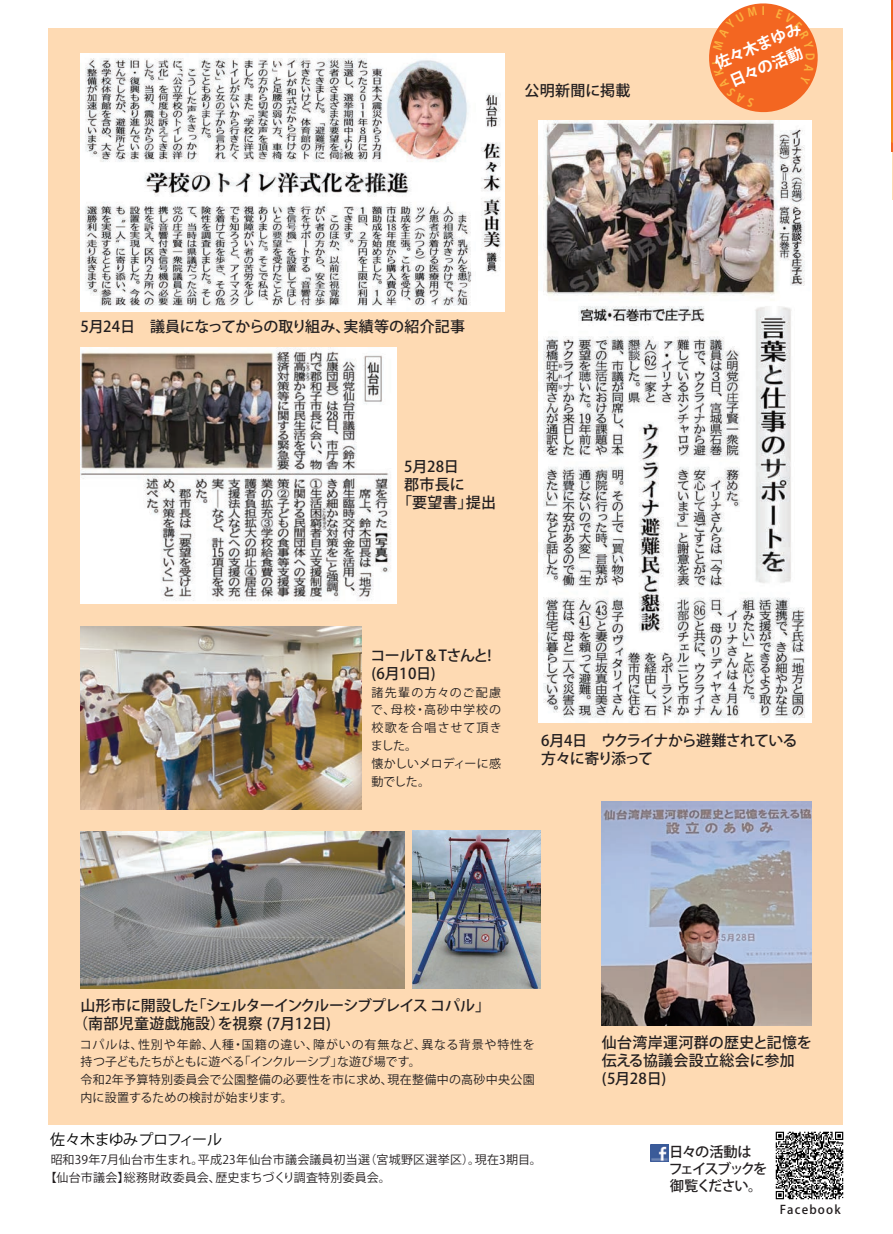
<style>
.page{position:relative;width:893px;height:1234px;background:#fff}
.page>*{position:absolute;margin:0;border:0;box-sizing:border-box;transform-origin:0 0}
.t1{font:700 15.6px "Koz Go Pr 6 N";color:#fff}
.t2{font:500 15px/17.9px "Koz Go Pr 6 N";letter-spacing:-.01em;color:#231f20}
.t3{font:500 15px/17.9px "Koz Go Pr 6 N";letter-spacing:.02em;color:#231f20}
.t4{font:500 15px/17.9px "Koz Go Pr 6 N";letter-spacing:-.06em;color:#231f20}
.t5{font:15px "Koz Go Pr 6 N";letter-spacing:-.02em;color:#030303}
.t6{font:500 14.25px/16.8px "Koz Go Pr 6 N";letter-spacing:-.1em;color:#231f20}
.t7{font:12px/17.9px "Koz Go Pr 6 N";letter-spacing:.02em;color:#231f20}
.t8{font:12px/17.9px "Koz Go Pr 6 N";letter-spacing:.08em;color:#231f20}
.t9{font:500 12px "Koz Go Pr 6 N";letter-spacing:.1em;color:#231f20}
.t10{font:700 11.4px "Koz Go Pr 6 N";color:#fbb03f;scale:.91 1}
</style>
<div class="page">
<img style="left:48px;top:0;width:845px;height:1200px">
<svg style="left:702px;top:0;width:123px;height:119px;background:#f79560"></svg>
<p class="t3" style="left:524px;top:82px;width:108px">公明新聞に掲載</p>
<p class="t10" style="left:762px;top:5px;width:5px">I</p>
<h1 class="t1" style="left:712px;top:56px;width:94px;rotate:-23deg">佐々木まゆみ</h1>
<h1 class="t1" style="left:727px;top:73px;width:79px;rotate:-23deg">日々の活動</h1>
<p class="t2" style="left:80px;top:317px;width:386px">5月24日　議員になってからの取り組み、実績等の紹介記事</p>
<p class="t2" style="left:404px;top:458px;width:71px">5月28日　</p>
<p class="t2" style="left:404px;top:476px;width:62px">郡市長に</p>
<p class="t2" style="left:397px;top:493px;width:100px">「要望書」提出</p>
<p class="t2" style="left:370px;top:646px;width:122px">コールT＆Tさんと! (6月10日)</p>
<p class="t8" style="left:371px;top:683px;width:132px">諸先輩の方々のご配慮で、母校・高砂中学校の校歌を合唱させて頂きました。<br>懐かしいメロディーに感動でした。</p>
<p class="t4" style="left:541px;top:732px;width:258px">6月4日　ウクライナから避難されている方々に寄り添って</p>
<p class="t2" style="left:73px;top:996px;width:418px;text-indent:7px">山形市に開設した「シェルターインクルーシブプレイス コパル」（南部児童遊戯施設）を視察 (7月12日)</p>
<p class="t7" style="left:80px;top:1035px;width:456px">コパルは、性別や年齢、人種・国籍の違い、障がいの有無など、異なる背景や特性を持つ子どもたちがともに遊べる「インクルーシブ」な遊び場です。<br>令和2年予算特別委員会で公園整備の必要性を市に求め、現在整備中の高砂中央公園内に設置するための検討が始まります。</p>
<p class="t5" style="left:50px;top:1130px;width:173px">佐々木まゆみプロフィール</p>
<p class="t7" style="left:44px;top:1150px;width:499px;text-indent:6px">昭和39年7月仙台市生まれ。平成23年仙台市議会議員初当選（宮城野区選挙区）。現在3期目。【仙台市議会】総務財政委員会、歴史まちづくり調査特別委員会。</p>
<p class="t3" style="left:602px;top:1033px;width:211px">仙台湾岸運河群の歴史と記憶を伝える協議会設立総会に参加(5月28日)</p>
<p class="t6" style="left:669px;top:1143px;width:100px">日々の活動はフェイスブックを御覧ください。</p>
<p class="t9" style="left:780px;top:1202px;width:63px">Facebook</p>
</div>
